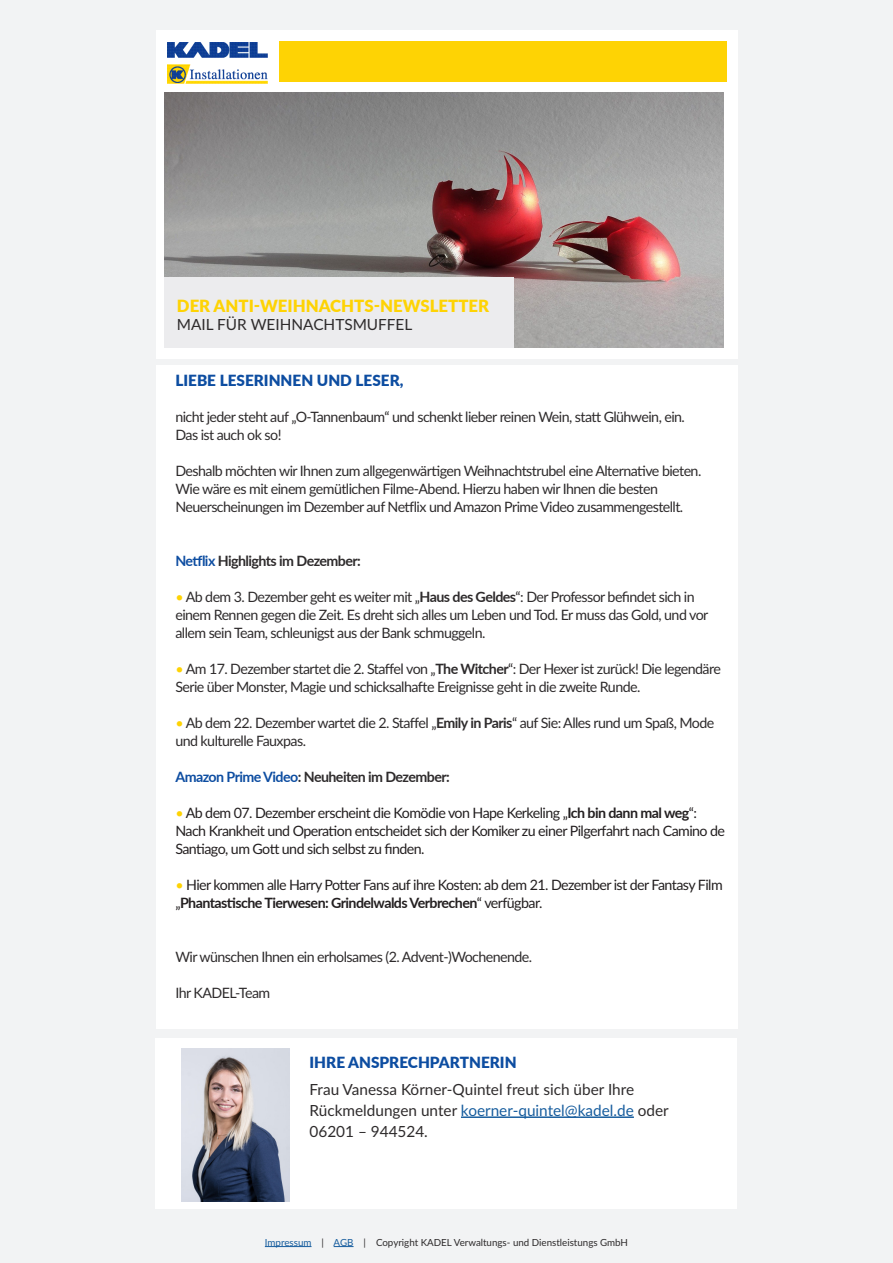
<style>
.page{position:relative;width:893px;height:1263px;background:#f2f3f4}
.page>*{position:absolute;margin:0;border:0;box-sizing:border-box;transform-origin:0 0}
.t1{font:900 16.8px "Lato";color:#fed304}
.t2{font:15.3px/21px "Lato";color:#2e2b2c}
.t3{font:900 15.3px "Lato";color:#0d4da1}
.t4{font:14.25px/18px "Lato";letter-spacing:-.04em;color:#2e2b2c}
.t5{font:14.25px/18px "Lato";letter-spacing:-.04em;color:#231f20}
.t6{font:700 14.25px "Lato";letter-spacing:-.04em;color:#2e2b2c}
.t7{font:9.75px "Lato";color:#2e2b2c}
.s1{color:#0d4da1}
.s2{color:#fed304}
.s3{font-weight:700}
.s4{color:#175d9e}
</style>
<div class="page">
<div style="left:156px;top:366px;width:581px;height:663px;background:#fff"></div>
<div style="left:156px;top:30px;width:581px;height:329px;background:#fff"></div>
<img style="left:167px;top:43px;width:100px;height:41px">
<img style="left:165px;top:92px;width:559px;height:255px">
<div style="left:164px;top:277px;width:349px;height:71px;background:#ececee"></div>
<div style="left:279px;top:41px;width:447px;height:41px;background:#fed304"></div>
<div style="left:156px;top:1037px;width:581px;height:171px;background:#fff"></div>
<img style="left:182px;top:1048px;width:108px;height:154px">
<hr style="left:461px;top:1116px;width:173px;height:2px;background:#175d9e">
<hr style="left:265px;top:1246px;width:46px;height:1px;background:#175d9e">
<svg style="left:334px;top:1246px;width:20px;height:1px"></svg>
<p class="t1" style="left:177px;top:293px;width:314px">DER ANTI-WEIHNACHTS-NEWSLETTER</p>
<p class="t2" style="left:177px;top:314px;width:237px">MAIL FÜR WEIHNACHTSMUFFEL</p>
<p class="t3" style="left:175px;top:369px;width:230px">LIEBE LESERINNEN UND LESER,</p>
<p class="t4" style="left:175px;top:407px;width:511px">nicht jeder steht auf „O-Tannenbaum“ und schenkt lieber reinen Wein, statt Glühwein, ein.<br>Das ist auch ok so!</p>
<p class="t4" style="left:175px;top:461px;width:527px">Deshalb möchten wir Ihnen zum allgegenwärtigen Weihnachtstrubel eine Alternative bieten.<br>Wie wäre es mit einem gemütlichen Filme-Abend. Hierzu haben wir Ihnen die besten<br>Neuerscheinungen im Dezember auf Netflix und Amazon Prime Video zusammengestellt.</p>
<p class="t6" style="left:175px;top:550px;width:187px"><span class="s1">Netflix</span> Highlights im Dezember:</p>
<p class="t4" style="left:175px;top:587px;width:534px"><span class="s2">•</span> Ab dem 3. Dezember geht es weiter mit „<span class="s3">Haus des Geldes</span>“: Der Professor befindet sich in einem Rennen gegen die Zeit. Es dreht sich alles um Leben und Tod. Er muss das Gold, und vor allem sein Team, schleunigst aus der Bank schmuggeln.</p>
<p class="t4" style="left:175px;top:659px;width:547px"><span class="s2">•</span> Am 17. Dezember startet die 2. Staffel von „<span class="s3">The Witcher</span>“: Der Hexer ist zurück! Die legendäre<br>Serie über Monster, Magie und schicksalhafte Ereignisse geht in die zweite Runde.</p>
<p class="t4" style="left:175px;top:713px;width:540px"><span class="s2">•</span> Ab dem 22. Dezember wartet die 2. Staffel „<span class="s3">Emily in Paris</span>“ auf Sie: Alles rund um Spaß, Mode und kulturelle Fauxpas.</p>
<p class="t6" style="left:175px;top:766px;width:276px"><span class="s1">Amazon Prime Video</span>: Neuheiten im Dezember:</p>
<p class="t5" style="left:175px;top:803px;width:551px"><span class="s2">•</span> Ab dem 07. Dezember erscheint die Komödie von Hape Kerkeling „<span class="s3">Ich bin dann mal weg</span>“:<br>Nach Krankheit und Operation entscheidet sich der Komiker zu einer Pilgerfahrt nach Camino de<br>Santiago, um Gott und sich selbst zu finden.</p>
<p class="t5" style="left:175px;top:875px;width:549px"><span class="s2">•</span> Hier kommen alle Harry Potter Fans auf ihre Kosten: ab dem 21. Dezember ist der Fantasy Film „<span class="s3">Phantastische Tierwesen: Grindelwalds Verbrechen</span>“ verfügbar.</p>
<p class="t4" style="left:175px;top:947px;width:358px">Wir wünschen Ihnen ein erholsames (2. Advent-)Wochenende.</p>
<p class="t4" style="left:175px;top:983px;width:96px">Ihr KADEL-Team</p>
<p class="t3" style="left:310px;top:1050px;width:209px">IHRE ANSPRECHPARTNERIN</p>
<p class="t2" style="left:310px;top:1079px;width:361px">Frau Vanessa Körner-Quintel freut sich über Ihre<br>Rückmeldungen unter <span class="s4">koerner-quintel@kadel.de</span> oder<br>06201 – 944524.</p>
<p class="t7" style="left:265px;top:1235px;width:365px"><span class="s4">Impressum</span> | <span class="s4">AGB</span> | Copyright KADEL Verwaltungs- und Dienstleistungs GmbH</p>
</div>
